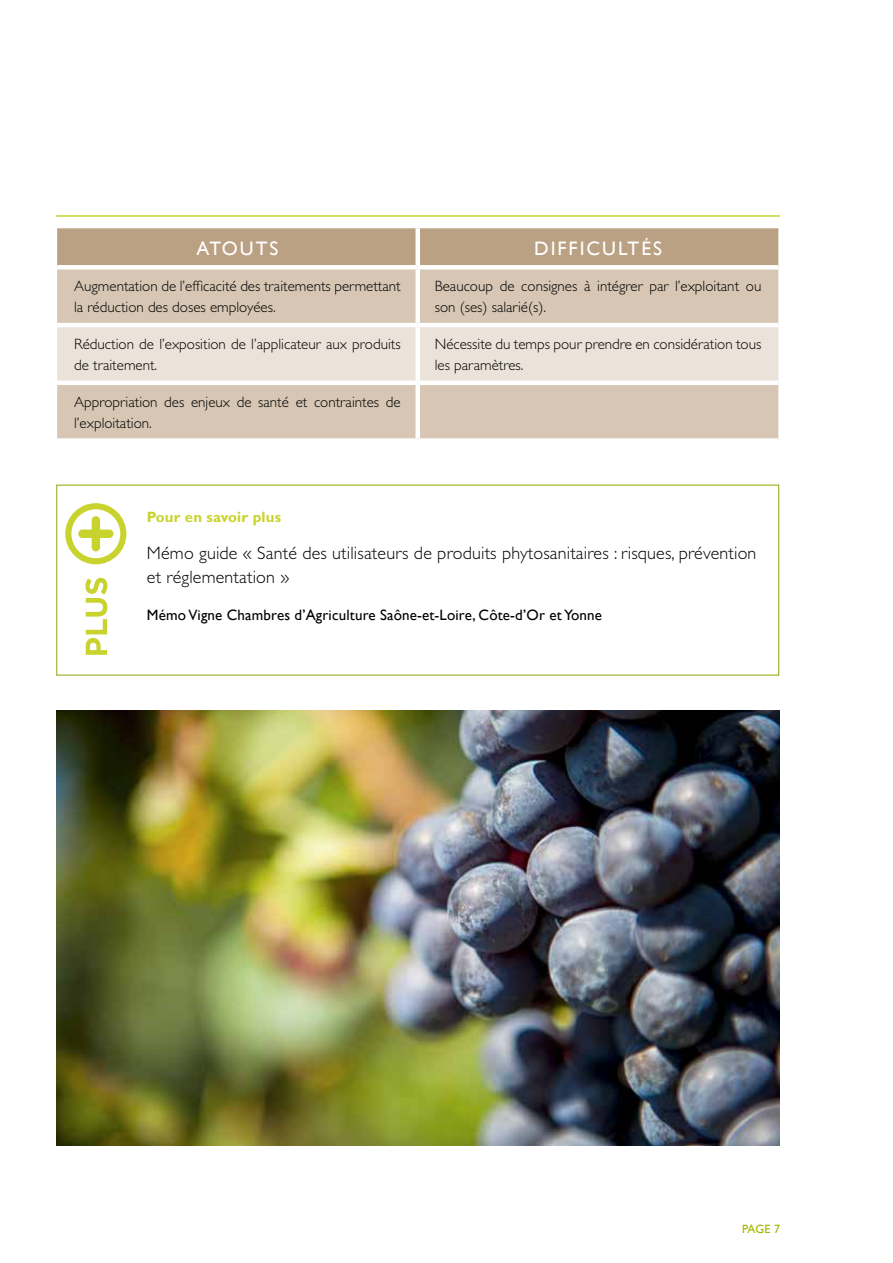
<style>
.page{position:relative;width:893px;height:1263px;background:#fff}
.page>*{position:absolute;margin:0;border:0;box-sizing:border-box;transform-origin:0 0}
.t1{font:19.5px "Gill Sans";letter-spacing:.1em;color:#fff}
.t2{font:300 18px/24px "Gill Sans";letter-spacing:.01em;color:#000}
.t3{font:300 15px/21px "Gill Sans";color:#000}
.t4{font:15px "Gill Sans";letter-spacing:.01em;color:#000}
.t5{font:700 15px "Gill Sans";letter-spacing:.01em;color:#c8d32d}
.t6{font:12px "Gill Sans";color:#a1b700}
</style>
<div class="page">
<div style="left:57px;top:228px;width:721px;height:37px;background:#bba183"></div>
<div style="left:57px;top:270px;width:721px;height:168px;background:#d6c6b3"></div>
<div style="left:57px;top:327px;width:721px;height:54px;background:#ebe2d9"></div>
<div style="left:415px;top:228px;width:5px;height:37px;background:#fff"></div>
<div style="left:415px;top:270px;width:5px;height:53px;background:#fff"></div>
<hr style="left:57px;top:323px;width:361px;height:4px;background:#fff">
<hr style="left:418px;top:323px;width:360px;height:4px;background:#fff">
<div style="left:415px;top:327px;width:5px;height:54px;background:#fff"></div>
<hr style="left:57px;top:381px;width:361px;height:4px;background:#fff">
<hr style="left:418px;top:381px;width:360px;height:4px;background:#fff">
<div style="left:415px;top:385px;width:5px;height:53px;background:#fff"></div>
<hr style="left:56px;top:215px;width:724px;height:2px;background:#c8d32d">
<svg style="left:65px;top:503px;width:61px;height:61px"></svg>
<svg style="left:85px;top:578px;width:22px;height:77px"></svg>
<img style="left:57px;top:710px;width:722px;height:436px">
<h1 class="t1" style="left:197px;top:236px;width:83px">ATOUTS</h1>
<h1 class="t1" style="left:534px;top:236px;width:129px">DIFFICULTÉS</h1>
<p class="t3" style="left:74px;top:276px;width:328px">Augmentation de l’efficacité des traitements permettant la réduction des doses employées.</p>
<p class="t3" style="left:435px;top:276px;width:328px">Beaucoup de consignes à intégrer par l’exploitant ou son (ses) salarié(s).</p>
<p class="t3" style="left:74px;top:334px;width:328px">Réduction de l’exposition de l’applicateur aux produits de traitement.</p>
<p class="t3" style="left:435px;top:334px;width:328px">Nécessite du temps pour prendre en considération tous les paramètres.</p>
<p class="t3" style="left:74px;top:391px;width:328px">Appropriation des enjeux de santé et contraintes de l’exploitation.</p>
<p class="t5" style="left:147px;top:508px;width:136px">Pour en savoir plus</p>
<p class="t2" style="left:147px;top:541px;width:611px">Mémo guide « Santé des utilisateurs de produits phytosanitaires : risques, prévention et réglementation »</p>
<p class="t4" style="left:147px;top:606px;width:457px">Mémo Vigne Chambres d’Agriculture Saône-et-Loire, Côte-d’Or et Yonne</p>
<p class="t6" style="left:742px;top:1222px;width:40px">PAGE 7</p>
</div>
